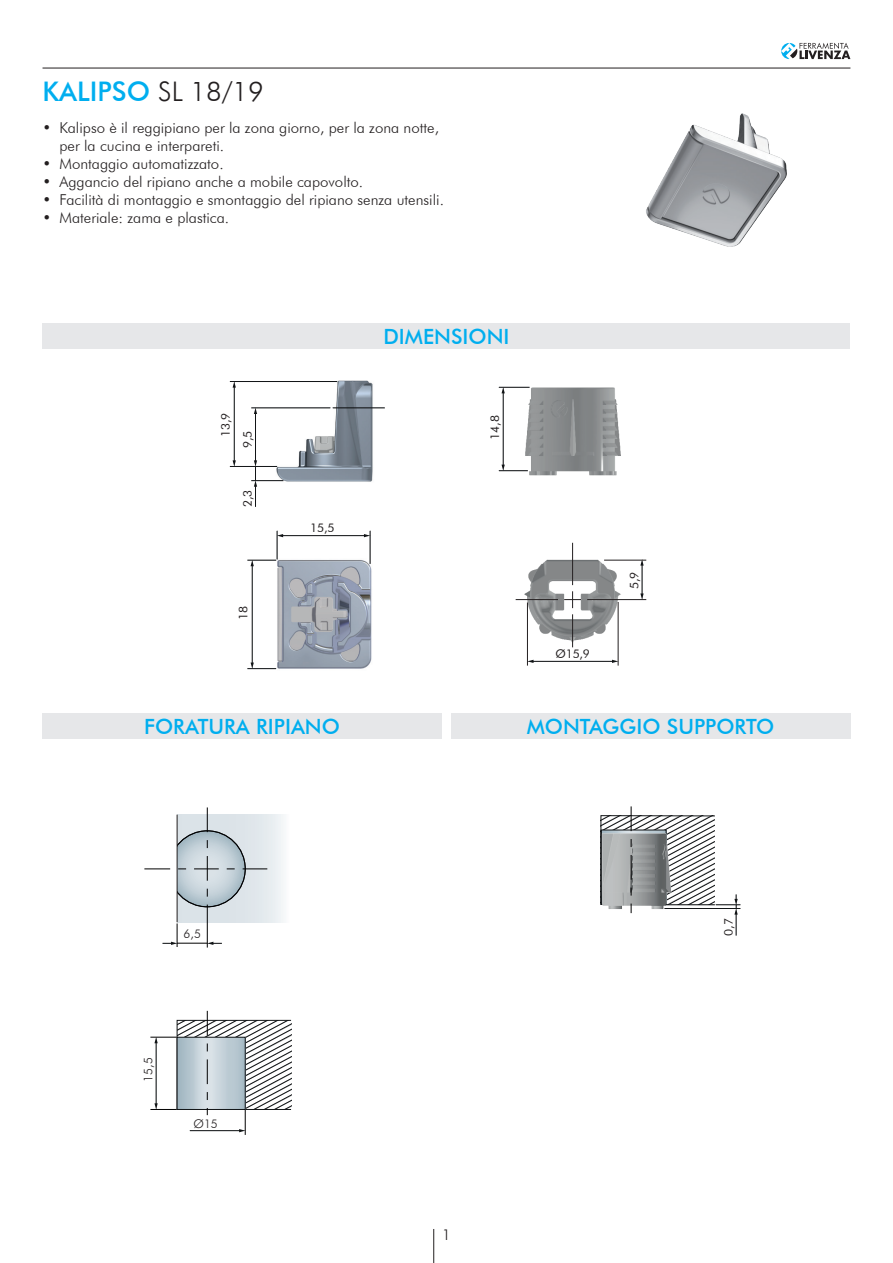
<style>
.page{position:relative;width:893px;height:1263px;background:#fff}
.page>*{position:absolute;margin:0;border:0;box-sizing:border-box;transform-origin:0 0}
.t1{font:500 27px "Futura BT";color:#00aeef}
.t2{font:500 21px "Futura BT";color:#00aeef}
.t3{font:300 15px "Futura BT";color:#231f20}
.t4{font:12px "Futura BT";letter-spacing:-.015em;color:#231f20}
.t5{font:300 12px "Futura BT";color:#231f20}
.s1{font-weight:300;color:#231f20}
</style>
<div class="page">
<svg style="left:781px;top:43px;width:69px;height:16px"></svg>
<hr style="left:433px;top:1229px;width:1px;height:34px;background:#231f20">
<hr style="left:43px;top:68px;width:807px;height:1px;background:#231f20">
<div style="left:43px;top:713px;width:399px;height:26px;background:#e6e7e9"></div>
<div style="left:451px;top:713px;width:399px;height:26px;background:#e6e7e9"></div>
<img style="left:646px;top:113px;width:141px;height:134px">
<div style="left:43px;top:323px;width:807px;height:26px;background:#e6e7e9"></div>
<img style="left:275px;top:558px;width:97px;height:112px">
<img style="left:274px;top:380px;width:103px;height:102px">
<img style="left:514px;top:386px;width:107px;height:90px">
<img style="left:522px;top:555px;width:103px;height:90px">
<hr style="left:252px;top:565px;width:1px;height:99px;background:#111416">
<svg style="left:247px;top:662px;width:29px;height:7px"></svg>
<hr style="left:282px;top:535px;width:83px;height:1px;background:#111416">
<svg style="left:364px;top:534px;width:6px;height:3px"></svg>
<hr style="left:255px;top:413px;width:1px;height:48px;background:#111416">
<svg style="left:254px;top:409px;width:3px;height:5px"></svg>
<hr style="left:642px;top:564px;width:1px;height:31px;background:#111416">
<svg style="left:640px;top:559px;width:4px;height:7px"></svg>
<svg style="left:640px;top:593px;width:4px;height:6px"></svg>
<hr style="left:532px;top:661px;width:81px;height:1px;background:#111416">
<svg style="left:612px;top:660px;width:6px;height:3px"></svg>
<svg style="left:528px;top:660px;width:6px;height:3px"></svg>
<hr style="left:370px;top:531px;width:1px;height:33px;background:#111416">
<svg style="left:247px;top:531px;width:36px;height:35px"></svg>
<hr style="left:503px;top:392px;width:1px;height:74px;background:#111416">
<svg style="left:502px;top:388px;width:3px;height:5px"></svg>
<hr style="left:499px;top:387px;width:31px;height:1px;background:#111416">
<svg style="left:499px;top:465px;width:29px;height:6px"></svg>
<hr style="left:234px;top:386px;width:1px;height:75px;background:#111416">
<svg style="left:233px;top:382px;width:3px;height:6px"></svg>
<svg style="left:233px;top:460px;width:3px;height:6px"></svg>
<hr style="left:230px;top:466px;width:47px;height:1px;background:#111416">
<hr style="left:251px;top:480px;width:32px;height:1px;background:#111416">
<hr style="left:251px;top:408px;width:79px;height:1px;background:#111416">
<hr style="left:333px;top:408px;width:52px;height:1px;background:#111416">
<hr style="left:230px;top:381px;width:107px;height:1px;background:#111416">
<hr style="left:516px;top:599px;width:42px;height:1px;background:#231f20">
<hr style="left:587px;top:599px;width:59px;height:1px;background:#231f20">
<hr style="left:572px;top:543px;width:1px;height:42px;background:#231f20">
<hr style="left:572px;top:614px;width:1px;height:33px;background:#231f20">
<svg style="left:564px;top:591px;width:17px;height:17px"></svg>
<hr style="left:604px;top:560px;width:42px;height:1px;background:#231f20">
<svg style="left:254px;top:460px;width:3px;height:47px"></svg>
<hr style="left:618px;top:602px;width:1px;height:64px;background:#231f20">
<hr style="left:527px;top:602px;width:1px;height:64px;background:#231f20">
<svg style="left:178px;top:815px;width:105px;height:107px"></svg>
<hr style="left:177px;top:943px;width:30px;height:1px;background:#000001">
<svg style="left:163px;top:923px;width:15px;height:24px"></svg>
<svg style="left:208px;top:942px;width:14px;height:3px"></svg>
<hr style="left:207px;top:904px;width:1px;height:43px;background:#000001">
<svg style="left:144px;top:869px;width:26px;height:1px"></svg>
<svg style="left:177px;top:807px;width:90px;height:100px"></svg>
<hr style="left:177px;top:815px;width:1px;height:107px;background:#231f20">
<svg style="left:150px;top:1011px;width:141px;height:124px"></svg>
<svg style="left:600px;top:806px;width:140px;height:129px"></svg>
<hr style="left:601px;top:830px;width:1px;height:75px;background:#111416">
<p class="t1" style="left:43px;top:75px;width:223px">KALIPSO <span class="s1">SL 18/19</span></p>
<p class="t3" style="left:43px;top:118px;width:398px">• Kalipso è il reggipiano per la zona giorno, per la zona notte,</p>
<p class="t3" style="left:43px;top:136px;width:183px">• per la cucina e interpareti.</p>
<p class="t3" style="left:43px;top:154px;width:183px">• Montaggio automatizzato.</p>
<p class="t3" style="left:43px;top:172px;width:322px">• Aggancio del ripiano anche a mobile capovolto.</p>
<p class="t3" style="left:43px;top:190px;width:403px">• Facilità di montaggio e smontaggio del ripiano senza utensili.</p>
<p class="t3" style="left:43px;top:208px;width:188px">• Materiale: zama e plastica.</p>
<p class="t4" style="left:218px;top:437px;width:26px;rotate:-90deg">13,9</p>
<p class="t4" style="left:240px;top:448px;width:19px;rotate:-90deg">9,5</p>
<p class="t4" style="left:240px;top:507px;width:19px;rotate:-90deg">2,3</p>
<p class="t4" style="left:236px;top:620px;width:15px;rotate:-90deg">18</p>
<p class="t4" style="left:310px;top:520px;width:26px">15,5</p>
<p class="t2" style="left:383px;top:324px;width:128px">DIMENSIONI</p>
<p class="t4" style="left:488px;top:440px;width:26px;rotate:-90deg">14,8</p>
<p class="t4" style="left:555px;top:647px;width:36px">Ø15,9</p>
<p class="t4" style="left:627px;top:589px;width:19px;rotate:-90deg">5,9</p>
<p class="t2" style="left:144px;top:714px;width:197px">FORATURA RIPIANO</p>
<p class="t2" style="left:527px;top:714px;width:249px">MONTAGGIO SUPPORTO</p>
<p class="t5" style="left:184px;top:927px;width:19px">6,5</p>
<p class="t4" style="left:721px;top:935px;width:19px;rotate:-90deg">0,7</p>
<p class="t5" style="left:141px;top:1082px;width:26px;rotate:-90deg">15,5</p>
<p class="t5" style="left:194px;top:1117px;width:26px">Ø15</p>
<p class="t3" style="left:442px;top:1226px;width:10px">1</p>
</div>
